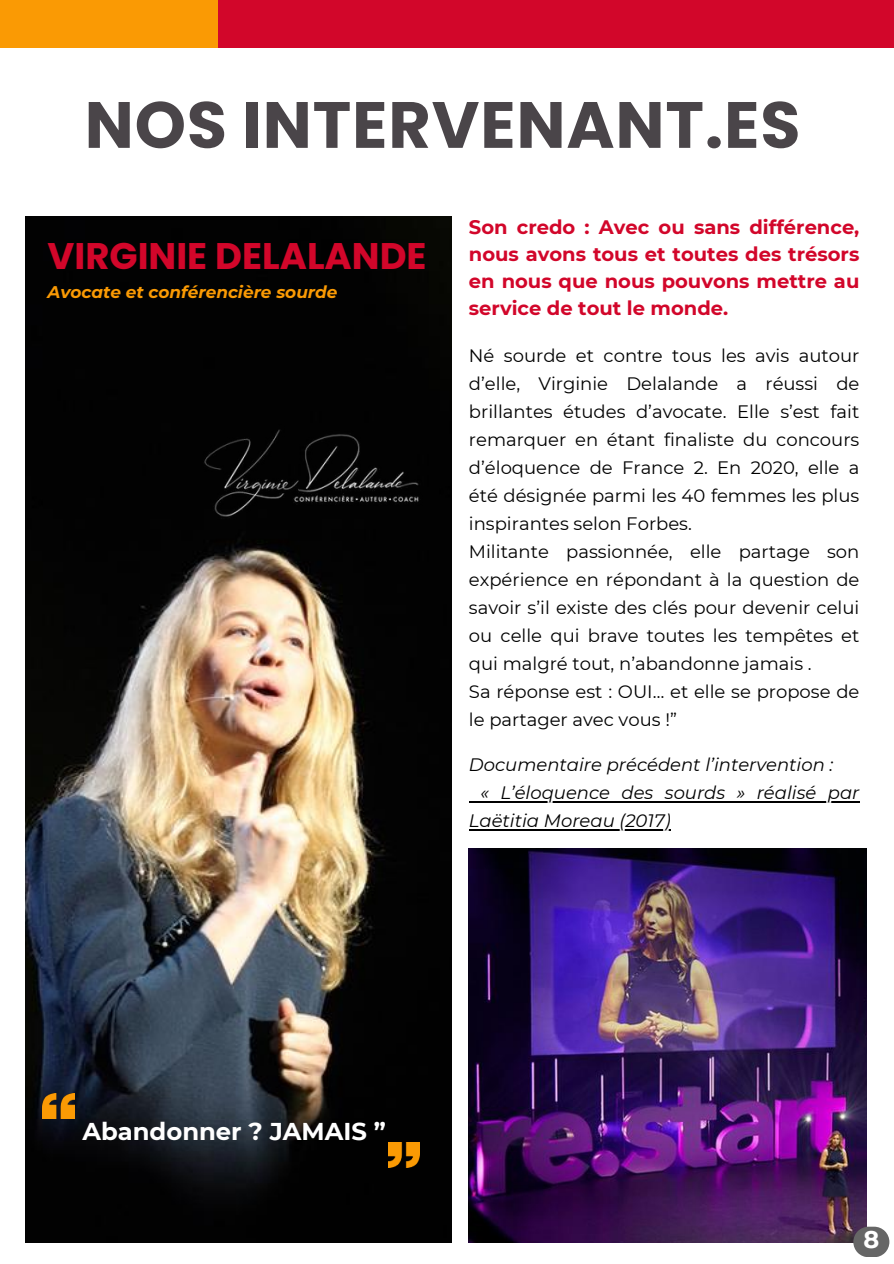
<style>
.page{position:relative;width:894px;height:1264px;background:#fff}
.page>*{position:absolute;margin:0;border:0;box-sizing:border-box;transform-origin:0 0}
.t1{font:700 65.25px "Poppins";letter-spacing:.015em;color:#4a4549}
.t2{font:700 37.05px "Poppins";color:#d2062a}
.t3{font:700 24.3px "Montserrat";color:#fff}
.t4{font:700 24px "Montserrat";color:#fff}
.t5{font:700 19.5px/27px "Montserrat";color:#d2062a;text-align:justify}
.t6{font:18px/28px "Montserrat";color:#000}
.t7{font:italic 18px "Montserrat";color:#000}
.t8{font:italic 700 16.95px "Montserrat";color:#fa9a04}
</style>
<div class="page">
<div style="left:217px;top:0;width:676px;height:48px;background:#d2062a"></div>
<div style="left:0;top:0;width:217px;height:48px;background:#fa9a04"></div>
<img style="left:469px;top:848px;width:397px;height:393px">
<svg style="left:853px;top:1226px;width:36px;height:31px"></svg>
<img style="left:26px;top:217px;width:425px;height:1025px">
<img style="left:43px;top:1093px;width:31px;height:25px">
<img style="left:388px;top:1142px;width:31px;height:24px">
<img style="left:190px;top:396px;width:244px;height:152px">
<hr style="left:480px;top:800px;width:379px;height:2px;background:#000">
<hr style="left:469px;top:828px;width:201px;height:2px;background:#000">
<h1 class="t1" style="left:85px;top:79px;width:717px">NOS INTERVENANT.ES</h1>
<h2 class="t2" style="left:47px;top:230px;width:380px">VIRGINIE DELALANDE</h2>
<p class="t8" style="left:47px;top:282px;width:291px">Avocate et conférencière sourde</p>
<p class="t5" style="left:469px;top:214px;width:392px">Son credo : Avec ou sans différence, nous avons tous et toutes des trésors en nous que nous pouvons mettre au service de tout le monde.</p>
<p class="t6" style="left:469px;top:341px;width:392px">Né sourde et contre tous les avis autour d’elle, Virginie Delalande a réussi de brillantes études d’avocate. Elle s’est fait remarquer en étant finaliste du concours d’éloquence de France 2. En 2020, elle a été désignée parmi les 40 femmes les plus inspirantes selon Forbes.<br>Militante passionnée, elle partage son expérience en répondant à la question de savoir s’il existe des clés pour devenir celui ou celle qui brave toutes les tempêtes et qui malgré tout, n’abandonne jamais .<br>Sa réponse est : OUI… et elle se propose de le partager avec vous !”</p>
<p class="t7" style="left:469px;top:753px;width:366px">Documentaire précédent l’intervention :</p>
<p class="t7" style="left:480px;top:781px;width:380px">« L’éloquence des sourds » réalisé par</p>
<p class="t7" style="left:469px;top:809px;width:203px">Laëtitia Moreau (2017)</p>
<h3 class="t3" style="left:82px;top:1116px;width:305px">Abandonner ? JAMAIS ”</h3>
<h3 class="t4" style="left:863px;top:1224px;width:17px">8</h3>
</div>
